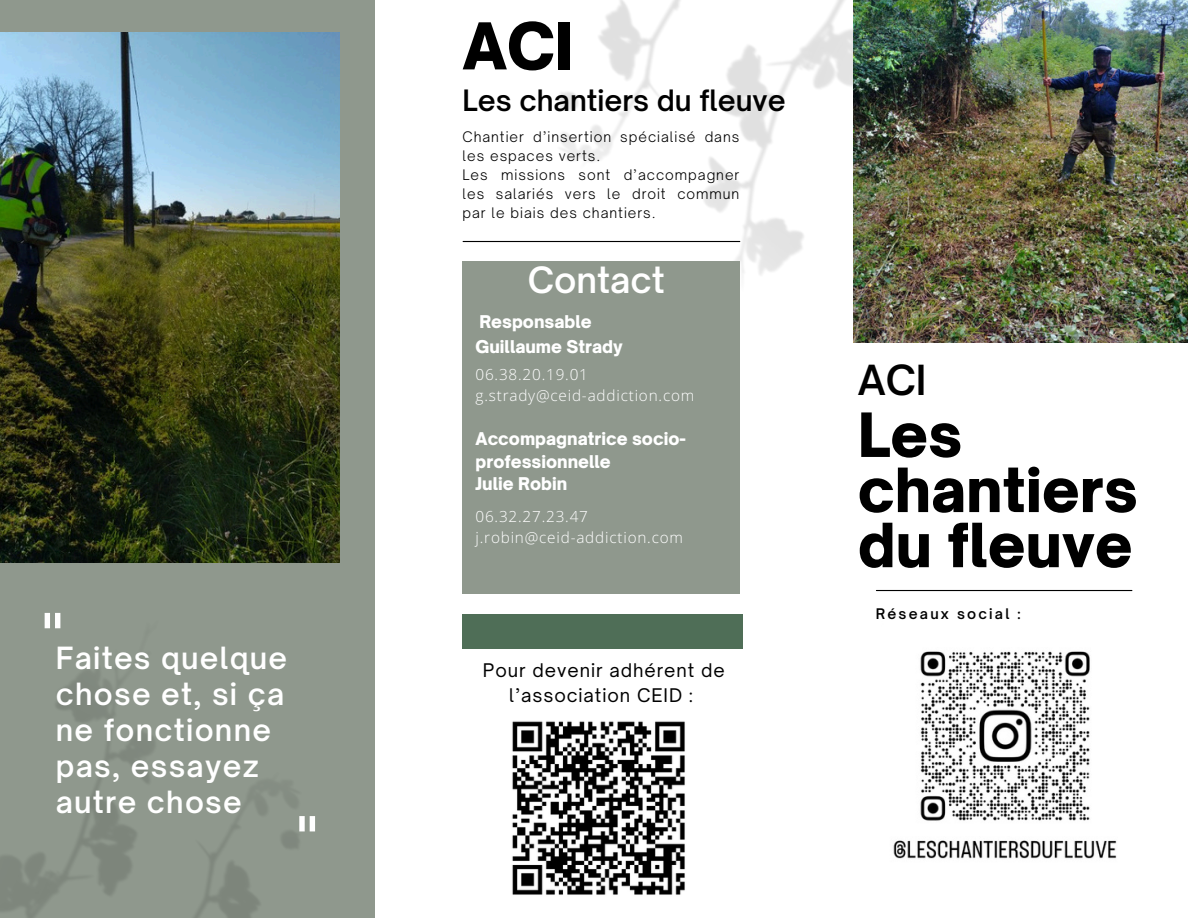
<style>
.page{position:relative;width:1188px;height:918px;background:#fff}
.page>*{position:absolute;margin:0;border:0;box-sizing:border-box;transform-origin:0 0}
.t1{font:900 61.8px "Open Sauce One";color:#000}
.t2{font:900 58.35px/55.2px "Open Sauce One";color:#000}
.t3{font:600 57px "Open Sauce One";color:#fff}
.t4{font:600 39.75px "Open Sauce One";color:#000}
.t5{font:600 34.65px "Open Sauce One";color:#fff}
.t6{font:600 29.25px/36px "Open Sauce One";letter-spacing:.045em;color:#fff}
.t7{font:600 28.2px "Open Sauce One";color:#000}
.t8{font:18px/24.8px "Open Sauce One";letter-spacing:.05em;color:#000;text-align:center}
.t9{font:900 16.8px/22.5px "Open Sauce One";color:#fff}
.t10{font:300 15.3px "Open Sans Hebrew";letter-spacing:.055em;color:#fff}
.t11{font:300 13.95px/19.2px "Open Sauce One";letter-spacing:.07em;color:#000}
.t12{font:600 13.95px "Open Sauce One";letter-spacing:.155em;color:#000}
</style>
<div class="page">
<img style="left:532px;top:0;width:322px;height:323px">
<img style="left:854px;top:0;width:334px;height:343px">
<div style="left:0;top:0;width:374px;height:918px;background:#8f988d"></div>
<img style="left:0;top:33px;width:340px;height:530px">
<div style="left:463px;top:261px;width:277px;height:333px;background:#8f988d"></div>
<hr style="left:876px;top:590px;width:256px;height:1px;background:#000">
<hr style="left:463px;top:241px;width:277px;height:1px;background:#000">
<div style="left:463px;top:614px;width:280px;height:35px;background:#4f6e57"></div>
<img style="left:893px;top:651px;width:224px;height:208px">
<img style="left:512px;top:721px;width:173px;height:174px">
<p class="t3" style="left:42px;top:599px;width:22px">"</p>
<h5 class="t6" style="left:56px;top:640px;width:233px">Faites quelque chose et, si ça ne fonctionne pas, essayez autre chose</h5>
<p class="t3" style="left:297px;top:803px;width:22px">"</p>
<p class="t1" style="left:463px;top:8px;width:113px">ACI</p>
<h1 class="t7" style="left:463px;top:82px;width:325px">Les chantiers du fleuve</h1>
<h6 class="t11" style="left:463px;top:127px;width:278px">Chantier d’insertion spécialisé dans les espaces verts.</h6>
<h6 class="t11" style="left:463px;top:165px;width:278px;text-align:justify">Les missions sont d’accompagner les salariés vers le droit commun par le biais des chantiers.</h6>
<h5 class="t5" style="left:528px;top:259px;width:138px">Contact</h5>
<p class="t9" style="left:479px;top:310px;width:114px">Responsable</p>
<h6 class="t9" style="left:476px;top:335px;width:149px">Guillaume Strady</h6>
<p class="t10" style="left:476px;top:364px;width:114px">06.38.20.19.01</p>
<p class="t10" style="left:476px;top:385px;width:220px">g.strady@ceid-addiction.com</p>
<p class="t9" style="left:476px;top:427px;width:212px">Accompagnatrice socio&shy;professionnelle<br>Julie Robin</p>
<h3 class="t10" style="left:476px;top:506px;width:114px">06.32.27.23.47</h3>
<h2 class="t10" style="left:476px;top:527px;width:209px">j.robin@ceid-addiction.com</h2>
<p class="t8" style="left:483px;top:658px;width:243px">Pour devenir adhérent de l’association CEID :</p>
<p class="t4" style="left:858px;top:355px;width:70px">ACI</p>
<p class="t2" style="left:858px;top:407px;width:282px">Les chantiers du fleuve</p>
<h4 class="t12" style="left:876px;top:605px;width:146px">Réseaux social :</h4>
</div>
